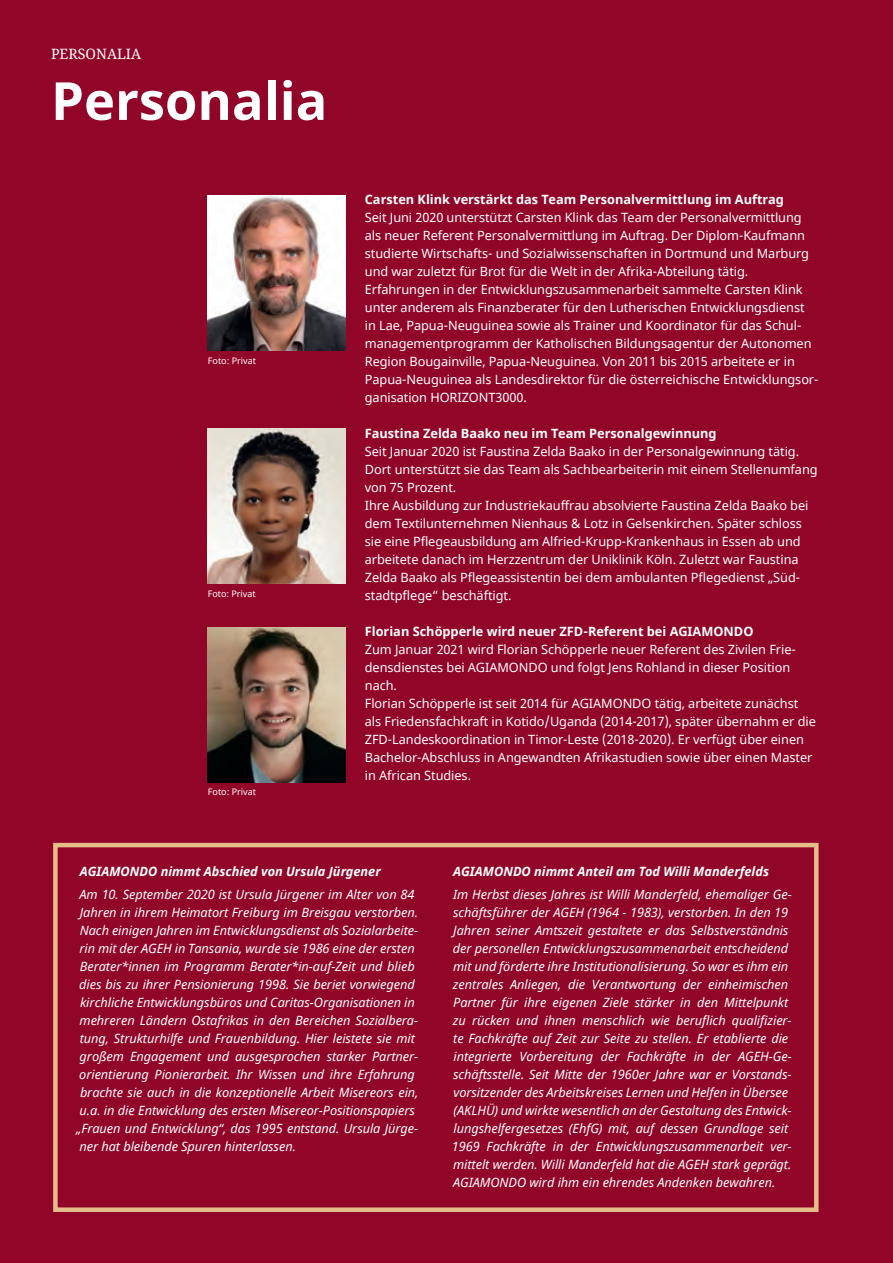
<style>
.page{position:relative;width:893px;height:1263px;background:#910529}
.page>*{position:absolute;margin:0;border:0;box-sizing:border-box;transform-origin:0 0}
.t1{font:700 52.5px "Noto Sans";color:#fff}
.t2{font:14.25px "Noto Serif";color:#fff}
.t3{font:italic 12.75px/18px "Noto Sans";letter-spacing:-.005em;color:#fff}
.t4{font:12.75px/18px "Noto Sans";letter-spacing:-.005em;color:#fff}
.t5{font:700 12.75px "Noto Sans";color:#fff}
.t6{font:italic 700 12.75px "Noto Sans";color:#fff}
.t7{font:9px "Noto Sans";color:#fff}
</style>
<div class="page">
<img style="left:208px;top:196px;width:138px;height:155px">
<img style="left:208px;top:429px;width:138px;height:154px">
<img style="left:208px;top:627px;width:138px;height:155px">
<div style="left:53px;top:843px;width:766px;height:369px;border:4px solid #e4bd89"></div>
<p class="t2" style="left:51px;top:44px;width:92px">PERSONALIA</p>
<p class="t1" style="left:51px;top:64px;width:278px">Personalia</p>
<p class="t7" style="left:208px;top:355px;width:50px">Foto: Privat</p>
<p class="t7" style="left:208px;top:587px;width:50px">Foto: Privat</p>
<p class="t7" style="left:208px;top:786px;width:50px">Foto: Privat</p>
<p class="t5" style="left:365px;top:190px;width:421px">Carsten Klink verstärkt das Team Personalvermittlung im Auftrag</p>
<p class="t4" style="left:365px;top:209px;width:446px">Seit Juni 2020 unterstützt Carsten Klink das Team der Personalvermittlung als neuer Referent Personalvermittlung im Auftrag. Der Diplom-Kaufmann studierte Wirtschafts- und Sozialwissenschaften in Dortmund und Marburg und war zuletzt für Brot für die Welt in der Afrika-Abteilung tätig.</p>
<p class="t4" style="left:365px;top:281px;width:455px">Erfahrungen in der Entwicklungszusammenarbeit sammelte Carsten Klink unter anderem als Finanzberater für den Lutherischen Entwicklungsdienst in Lae, Papua-Neuguinea sowie als Trainer und Koordinator für das Schul&shy;managementprogramm der Katholischen Bildungsagentur der Autonomen Region Bougainville, Papua-Neuguinea. Von 2011 bis 2015 arbeitete er in Papua-Neuguinea als Landesdirektor für die österreichische Entwicklungsor&shy;ganisation HORIZONT3000.</p>
<p class="t5" style="left:365px;top:425px;width:353px">Faustina Zelda Baako neu im Team Personalgewinnung</p>
<p class="t4" style="left:365px;top:443px;width:454px">Seit Januar 2020 ist Faustina Zelda Baako in der Personalgewinnung tätig.<br>Dort unterstützt sie das Team als Sachbearbeiterin mit einem Stellenumfang von 75 Prozent.</p>
<p class="t4" style="left:365px;top:497px;width:445px">Ihre Ausbildung zur Industriekauffrau absolvierte Faustina Zelda Baako bei dem Textilunternehmen Nienhaus &amp; Lotz in Gelsenkirchen. Später schloss sie eine Pflegeausbildung am Alfried-Krupp-Krankenhaus in Essen ab und arbeitete danach im Herzzentrum der Uniklinik Köln. Zuletzt war Faustina Zelda Baako als Pflegeassistentin bei dem ambulanten Pflegedienst „Süd&shy;stadtpflege“ beschäftigt.</p>
<p class="t5" style="left:365px;top:623px;width:390px">Florian Schöpperle wird neuer ZFD-Referent bei AGIAMONDO</p>
<p class="t4" style="left:365px;top:641px;width:432px">Zum Januar 2021 wird Florian Schöpperle neuer Referent des Zivilen Frie&shy;densdienstes bei AGIAMONDO und folgt Jens Rohland in dieser Position nach.</p>
<p class="t4" style="left:365px;top:695px;width:453px">Florian Schöpperle ist seit 2014 für AGIAMONDO tätig, arbeitete zunächst als Friedensfachkraft in Kotido/Uganda (2014-2017), später übernahm er die ZFD-Landeskoordination in Timor-Leste (2018-2020). Er verfügt über einen Bachelor-Abschluss in Angewandten Afrikastudien sowie über einen Master in African Studies.</p>
<p class="t6" style="left:80px;top:863px;width:302px">AGIAMONDO nimmt Abschied von Ursula Jürgener</p>
<p class="t3" style="left:80px;top:884px;width:337px">Am 10. September 2020 ist Ursula Jürgener im Alter von 84</p>
<p class="t3" style="left:80px;top:902px;width:340px">Jahren in ihrem Heimatort Freiburg im Breisgau verstorben.</p>
<p class="t3" style="left:80px;top:920px;width:340px">Nach einigen Jahren im Entwicklungsdienst als Sozialarbeite-</p>
<p class="t3" style="left:80px;top:938px;width:337px">rin mit der AGEH in Tansania, wurde sie 1986 eine der ersten</p>
<p class="t3" style="left:80px;top:956px;width:336px">Berater*innen im Programm Berater*in-auf-Zeit und blieb</p>
<p class="t3" style="left:79px;top:974px;width:337px">dies bis zu ihrer Pensionierung 1998. Sie beriet vorwiegend</p>
<p class="t3" style="left:80px;top:992px;width:336px">kirchliche Entwicklungsbüros und Caritas-Organisationen in</p>
<p class="t3" style="left:80px;top:1010px;width:340px">mehreren Ländern Ostafrikas in den Bereichen Sozialbera-</p>
<p class="t3" style="left:80px;top:1028px;width:337px">tung, Strukturhilfe und Frauenbildung. Hier leistete sie mit</p>
<p class="t3" style="left:79px;top:1046px;width:340px">großem Engagement und ausgesprochen starker Partner-</p>
<p class="t3" style="left:79px;top:1064px;width:337px">orientierung Pionierarbeit. Ihr Wissen und ihre Erfahrung</p>
<p class="t3" style="left:80px;top:1082px;width:340px">brachte sie auch in die konzeptionelle Arbeit Misereors ein,</p>
<p class="t3" style="left:80px;top:1100px;width:337px">u.a. in die Entwicklung des ersten Misereor-Positionspapiers</p>
<p class="t3" style="left:76px;top:1118px;width:344px">„Frauen und Entwicklung“, das 1995 entstand. Ursula Jürge-</p>
<p class="t3" style="left:80px;top:1136px;width:218px">ner hat bleibende Spuren hinterlassen.</p>
<p class="t6" style="left:453px;top:863px;width:317px">AGIAMONDO nimmt Anteil am Tod Willi Manderfelds</p>
<p class="t3" style="left:452px;top:884px;width:341px">Im Herbst dieses Jahres ist Willi Manderfeld, ehemaliger Ge&shy;schäftsführer der AGEH (1964 - 1983), verstorben. In den 19<br>Jahren seiner Amtszeit gestaltete er das Selbstverständnis der personellen Entwicklungszusammenarbeit entscheidend mit und förderte ihre Institutionalisierung. So war es ihm ein zentrales Anliegen, die Verantwortung der einheimischen Partner für ihre eigenen Ziele stärker in den Mittelpunkt zu rücken und ihnen menschlich wie beruflich qualifizier&shy;te Fachkräfte auf Zeit zur Seite zu stellen. Er etablierte die integrierte Vorbereitung der Fachkräfte in der AGEH-Ge&shy;schäftsstelle. Seit Mitte der 1960er Jahre war er Vorstands&shy;vorsitzender des Arbeitskreises Lernen und Helfen in Übersee (AKLHÜ) und wirkte wesentlich an der Gestaltung des Entwick&shy;lungshelfergesetzes (EhfG) mit, auf dessen Grundlage seit 1969 Fachkräfte in der Entwicklungszusammenarbeit ver&shy;mittelt werden. Willi Manderfeld hat die AGEH stark geprägt.<br>AGIAMONDO wird ihm ein ehrendes Andenken bewahren.</p>
</div>
